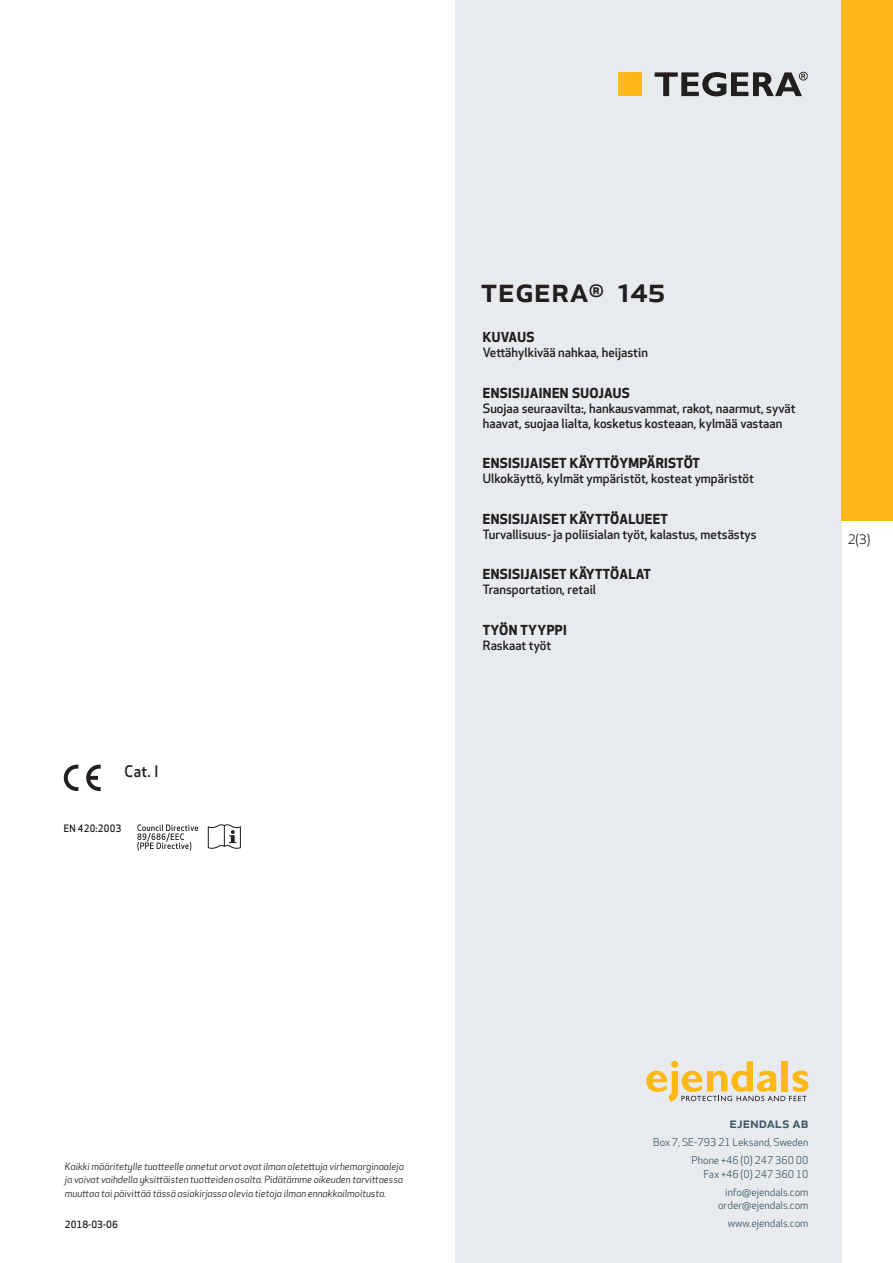
<style>
.page{position:relative;width:893px;height:1263px;background:#fff}
.page>*{position:absolute;margin:0;border:0;box-sizing:border-box;transform-origin:0 0}
.prodname{font:500 34.5px "Apex New";color:#231f20}
.Artikel{font:500 15.6px "Apex New";color:#231f20;scale:.95 1}
.t1{font:500 15px "Apex New";color:#405968}
.Funktion_body{font:700 13.5px "Apex New";letter-spacing:.025em;color:#231f20}
.t2{font:12.75px "Apex New";color:#231f20}
.Funktion_body-2{font:500 12.6px/15px "Apex New";color:#231f20}
.t3{font:10.5px/18px "Apex New";color:#405968;text-align:right}
.t4{font:500 10.05px "Apex New";letter-spacing:.025em;color:#231f20;scale:.95 1}
.t5{font:italic 9.75px/13.5px "Apex New";color:#231f20;text-align:justify}
.Sidfot_datum{font:500 9.75px "Apex New";color:#231f20}
</style>
<div class="page">
<div style="left:455px;top:0;width:387px;height:1263px;background:#e8ebee"></div>
<svg style="left:646px;top:1061px;width:162px;height:40px"></svg>
<div style="left:842px;top:0;width:51px;height:520px;background:#fcb814"></div>
<div style="left:618px;top:72px;width:24px;height:24px;background:#fcb814"></div>
<svg style="left:655px;top:72px;width:153px;height:24px"></svg>
<svg style="left:86px;top:765px;width:15px;height:26px"></svg>
<svg style="left:64px;top:765px;width:14px;height:26px"></svg>
<svg style="left:137px;top:824px;width:61px;height:27px"></svg>
<svg style="left:208px;top:824px;width:33px;height:25px"></svg>
<p class="Artikel" style="left:125px;top:761px;width:37px">Cat. I</p>
<p class="t4" style="left:64px;top:821px;width:62px">EN 420:2003</p>
<p class="prodname" style="left:480px;top:266px;width:186px">TEGERA<sup>®</sup> 145</p>
<p class="Funktion_body" style="left:483px;top:327px;width:53px">KUVAUS</p>
<p class="Funktion_body-2" style="left:483px;top:345px;width:167px">Vettähylkivää nahkaa, heijastin</p>
<p class="Funktion_body" style="left:483px;top:383px;width:149px">ENSISIJAINEN SUOJAUS</p>
<p class="Funktion_body-2" style="left:483px;top:400px;width:314px">Suojaa seuraavilta:, hankausvammat, rakot, naarmut, syvät haavat, suojaa lialta, kosketus kosteaan, kylmää vastaan</p>
<p class="Funktion_body" style="left:483px;top:453px;width:219px">ENSISIJAISET KÄYTTÖYMPÄRISTÖT</p>
<p class="Funktion_body-2" style="left:483px;top:471px;width:273px">Ulkokäyttö, kylmät ympäristöt, kosteat ympäristöt</p>
<p class="Funktion_body" style="left:483px;top:509px;width:187px">ENSISIJAISET KÄYTTÖALUEET</p>
<p class="Funktion_body-2" style="left:483px;top:526px;width:275px">Turvallisuus- ja poliisialan työt, kalastus, metsästys</p>
<p class="Funktion_body" style="left:483px;top:565px;width:170px">ENSISIJAISET KÄYTTÖALAT</p>
<p class="Funktion_body-2" style="left:483px;top:582px;width:115px">Transportation, retail</p>
<p class="Funktion_body" style="left:483px;top:620px;width:85px">TYÖN TYYPPI</p>
<p class="Funktion_body-2" style="left:483px;top:638px;width:70px">Raskaat työt</p>
<p class="t2" style="left:848px;top:531px;width:24px">2(3)</p>
<p class="t5" style="left:65px;top:1159px;width:340px">Kaikki määritetylle tuotteelle annetut arvot ovat ilman oletettuja virhemarginaaleja ja voivat vaihdella yksittäisten tuotteiden osalta. Pidätämme oikeuden tarvittaessa muuttaa tai päivittää tässä asiakirjassa olevia tietoja ilman ennakkoilmoitusta.</p>
<p class="Sidfot_datum" style="left:65px;top:1218px;width:54px">2018-03-06</p>
<p class="t1" style="left:729px;top:1113px;width:80px">ejendals ab</p>
<p class="t3" style="left:653px;top:1133px;width:157px">Box 7, SE-793 21 Leksand, Sweden<br>Phone +46 (0) 247 360 00</p>
<p class="t3" style="left:703px;top:1165px;width:107px">Fax +46 (0) 247 360 10 info@ejendals.com</p>
<p class="t3" style="left:718px;top:1196px;width:92px">order@ejendals.com</p>
<p class="t3" style="left:728px;top:1215px;width:82px">www.ejendals.com</p>
</div>
